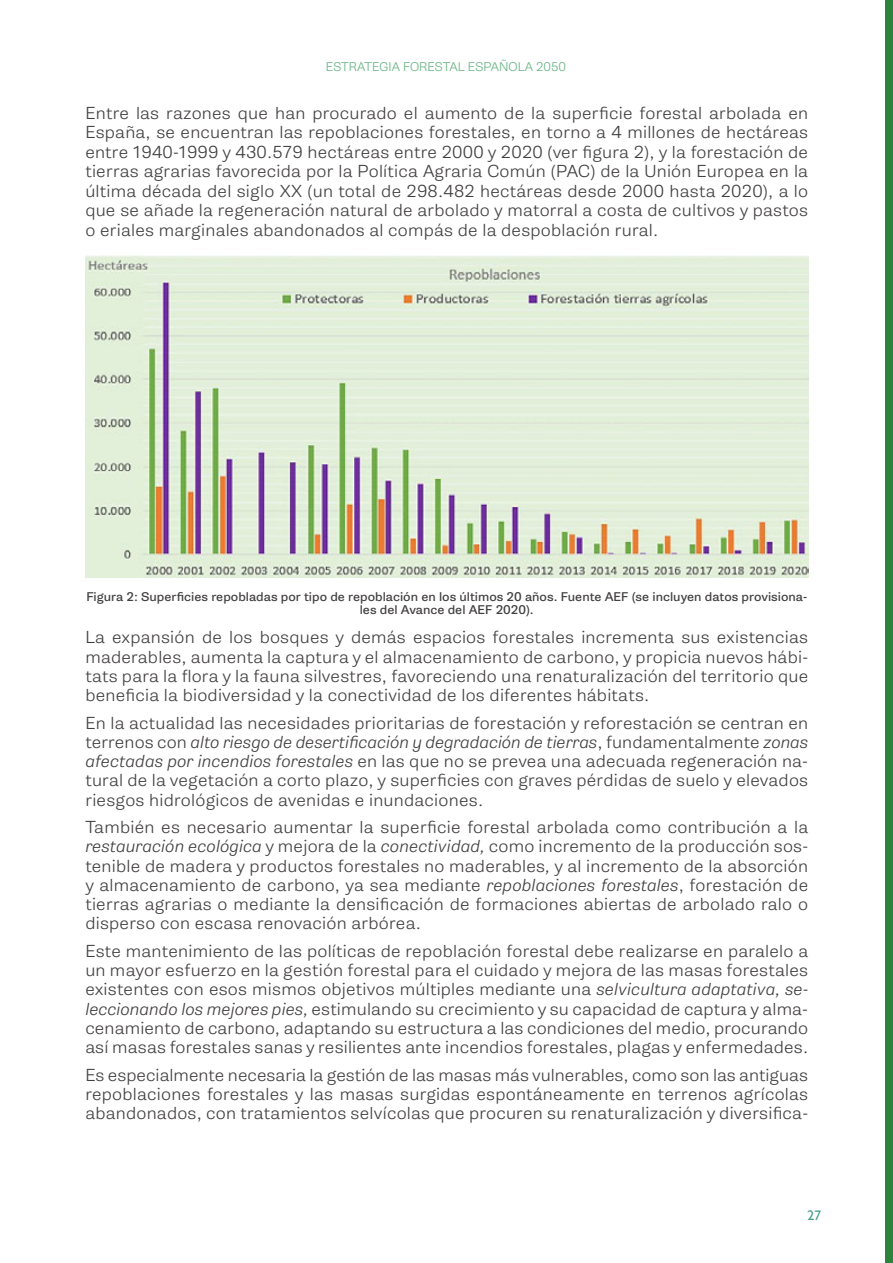
<style>
.page{position:relative;width:893px;height:1263px;background:#fff}
.page>*{position:absolute;margin:0;border:0;box-sizing:border-box;transform-origin:0 0}
.t1{font:300 16.5px/19.2px "Gira Sans";letter-spacing:.015em;color:#423f3f;text-align:justify}
.t2{font:13.5px "Gibson";color:#45a088}
.t3{font:12px/13.5px "Gira Sans";color:#423f3f;text-align:center}
.t4{font:300 12px "Gira Sans";color:#6ab585}
.s1{font-style:italic}
</style>
<div class="page">
<div style="left:885px;top:0;width:8px;height:1263px;background:#2c833b"></div>
<img style="left:85px;top:255px;width:723px;height:323px">
<p class="t4" style="left:326px;top:59px;width:242px">ESTRATEGIA FORESTAL ESPAÑOLA 2050</p>
<p class="t1" style="left:85px;top:103px;width:724px">Entre las razones que han procurado el aumento de la superficie forestal arbolada en España, se encuentran las repoblaciones forestales, en torno a 4 millones de hectáreas entre 1940-1999 y 430.579 hectáreas entre 2000 y 2020 (ver figura 2), y la forestación de tierras agrarias favorecida por la Política Agraria Común (PAC) de la Unión Europea en la última década del siglo XX (un total de 298.482 hectáreas desde 2000 hasta 2020), a lo que se añade la regeneración natural de arbolado y matorral a costa de cultivos y pastos o eriales marginales abandonados al compás de la despoblación rural.</p>
<p class="t3" style="left:86px;top:589px;width:722px">Figura 2: Superficies repobladas por tipo de repoblación en los últimos 20 años. Fuente AEF (se incluyen datos provisiona&shy;les del Avance del AEF 2020).</p>
<p class="t1" style="left:85px;top:628px;width:724px">La expansión de los bosques y demás espacios forestales incrementa sus existencias maderables, aumenta la captura y el almacenamiento de carbono, y propicia nuevos hábi&shy;tats para la flora y la fauna silvestres, favoreciendo una renaturalización del territorio que beneficia la biodiversidad y la conectividad de los diferentes hábitats.</p>
<p class="t1" style="left:85px;top:713px;width:724px">En la actualidad las necesidades prioritarias de forestación y reforestación se centran en terrenos con <span class="s1">alto riesgo de desertificación y degradación de tierras</span>, fundamentalmente <span class="s1">zonas afectadas por incendios forestales</span> en las que no se prevea una adecuada regeneración na&shy;tural de la vegetación a corto plazo, y superficies con graves pérdidas de suelo y elevados riesgos hidrológicos de avenidas e inundaciones.</p>
<p class="t1" style="left:85px;top:817px;width:724px">También es necesario aumentar la superficie forestal arbolada como contribución a la <span class="s1">restauración ecológica</span> y mejora de la <span class="s1">conectividad,</span> como incremento de la producción sos&shy;tenible de madera y productos forestales no maderables<span class="s1">,</span> y al incremento de la absorción y almacenamiento de carbono, ya sea mediante <span class="s1">repoblaciones forestales</span>, forestación de tierras agrarias o mediante la densificación de formaciones abiertas de arbolado ralo o disperso con escasa renovación arbórea.</p>
<p class="t1" style="left:85px;top:941px;width:724px">Este mantenimiento de las políticas de repoblación forestal debe realizarse en paralelo a un mayor esfuerzo en la gestión forestal para el cuidado y mejora de las masas forestales existentes con esos mismos objetivos múltiples mediante una <span class="s1">selvicultura adaptativa, se&shy;leccionando los mejores pies,</span> estimulando su crecimiento y su capacidad de captura y alma&shy;cenamiento de carbono, adaptando su estructura a las condiciones del medio, procurando así masas forestales sanas y resilientes ante incendios forestales, plagas y enfermedades.</p>
<p class="t1" style="left:85px;top:1065px;width:724px">Es especialmente necesaria la gestión de las masas más vulnerables, como son las antiguas repoblaciones forestales y las masas surgidas espontáneamente en terrenos agrícolas abandonados, con tratamientos selvícolas que procuren su renaturalización y diversifica-</p>
<p class="t2" style="left:808px;top:1207px;width:15px">27</p>
</div>
